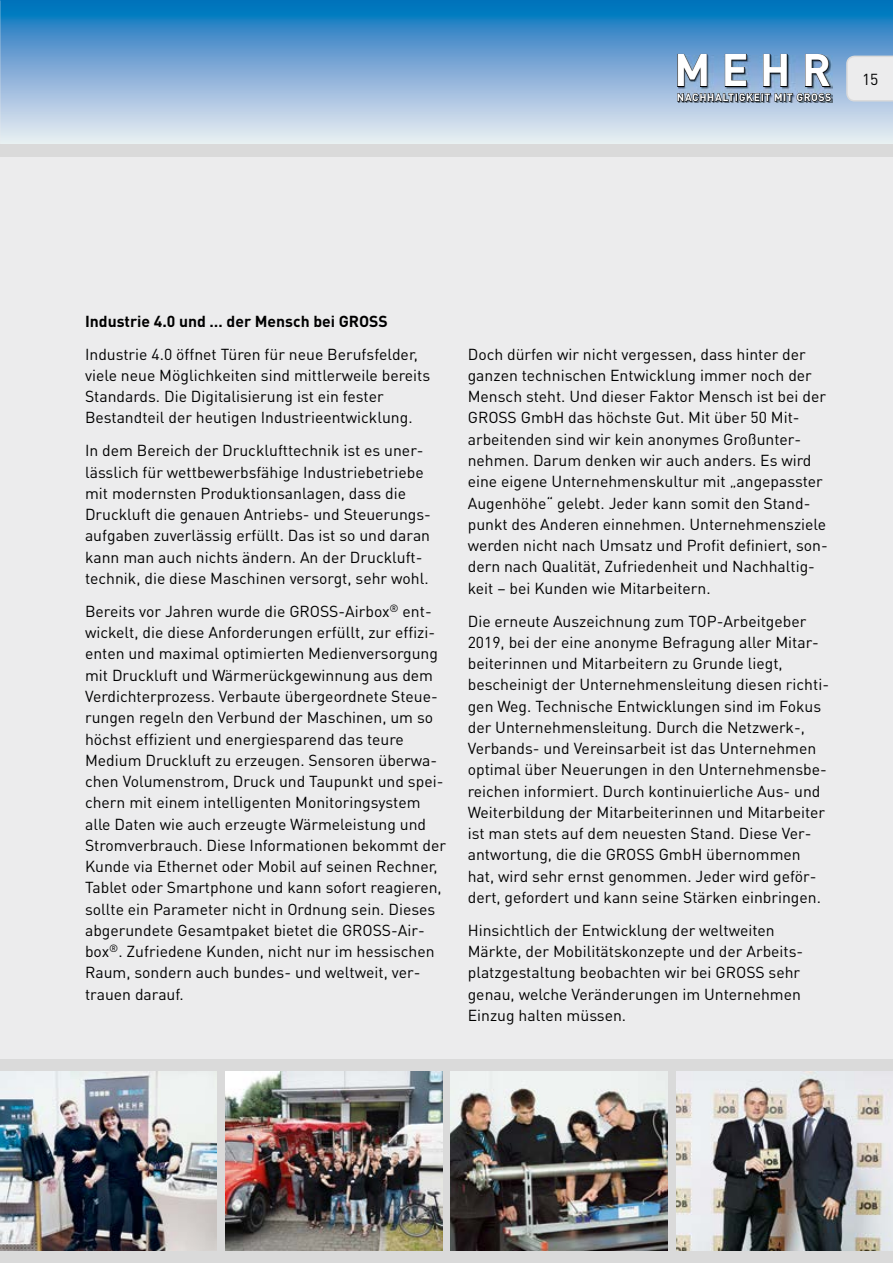
<style>
.page{position:relative;width:893px;height:1263px;background:#fff}
.page>*{position:absolute;margin:0;border:0;box-sizing:border-box;transform-origin:0 0}
.t1{font:700 45px "DIN Pro";color:#fff}
.t2{font:15.75px/21.3px "DIN Pro";color:#000}
.t3{font:700 15.75px "DIN Pro";color:#000}
.t4{font:700 10.5px "DIN Pro";letter-spacing:.06em;color:#fff}
</style>
<div class="page">
<svg style="left:0;top:0;width:893px;height:145px;background:#7caed7"></svg>
<div style="left:0;top:157px;width:893px;height:902px;background:#ececed"></div>
<div style="left:0;top:145px;width:893px;height:12px;background:#dadada"></div>
<svg style="left:846px;top:56px;width:47px;height:46px;background:#e8e9ea"></svg>
<div style="left:0;top:1059px;width:893px;height:204px;background:#dadada"></div>
<img style="left:225px;top:1071px;width:217px;height:179px">
<img style="left:451px;top:1071px;width:217px;height:179px">
<img style="left:676px;top:1071px;width:217px;height:179px">
<img style="left:0;top:1071px;width:217px;height:179px">
<img style="left:678px;top:55px;width:154px;height:48px">
<svg style="left:677px;top:54px;width:30px;height:33px"></svg>
<svg style="left:725px;top:54px;width:22px;height:33px"></svg>
<svg style="left:763px;top:54px;width:24px;height:33px"></svg>
<svg style="left:805px;top:54px;width:25px;height:33px"></svg>
<svg style="left:677px;top:93px;width:154px;height:9px"></svg>
<h1 class="t1" style="left:674px;top:40px;width:159px">MEHR</h1>
<p class="t4" style="left:677px;top:90px;width:156px">NACHHALTIGKEIT MIT GROSS</p>
<p class="t2" style="left:862px;top:68px;width:18px">15</p>
<p class="t3" style="left:85px;top:310px;width:304px">Industrie 4.0 und … der Mensch bei GROSS</p>
<p class="t2" style="left:85px;top:343px;width:347px">Industrie 4.0 öffnet Türen für neue Berufsfelder, viele neue Möglichkeiten sind mittlerweile bereits Standards. Die Digitalisierung ist ein fester Bestandteil der heutigen Industrieentwicklung.</p>
<p class="t2" style="left:85px;top:439px;width:347px">In dem Bereich der Drucklufttechnik ist es uner&shy;lässlich für wettbewerbsfähige Industriebetriebe mit modernsten Produktionsanlagen, dass die Druckluft die genauen Antriebs- und Steuerungs&shy;aufgaben zuverlässig erfüllt. Das ist so und daran kann man auch nichts ändern. An der Druckluft&shy;technik, die diese Maschinen versorgt, sehr wohl.</p>
<p class="t2" style="left:85px;top:600px;width:362px">Bereits vor Jahren wurde die GROSS-Airbox<sup>®</sup> ent&shy;wickelt, die diese Anforderungen erfüllt, zur effizi&shy;enten und maximal optimierten Medienversorgung mit Druckluft und Wärmerückgewinnung aus dem Verdichterprozess. Verbaute übergeordnete Steue&shy;rungen regeln den Verbund der Maschinen, um so höchst effizient und energiesparend das teure Medium Druckluft zu erzeugen. Sensoren überwa&shy;chen Volumenstrom, Druck und Taupunkt und spei&shy;chern mit einem intelligenten Monitoringsystem alle Daten wie auch erzeugte Wärmeleistung und Stromverbrauch. Diese Informationen bekommt der Kunde via Ethernet oder Mobil auf seinen Rechner, Tablet oder Smartphone und kann sofort reagieren, sollte ein Parameter nicht in Ordnung sein. Dieses abgerundete Gesamtpaket bietet die GROSS-Air&shy;box<sup>®</sup>. Zufriedene Kunden, nicht nur im hessischen Raum, sondern auch bundes- und weltweit, ver&shy;trauen darauf.</p>
<p class="t2" style="left:468px;top:343px;width:361px">Doch dürfen wir nicht vergessen, dass hinter der ganzen technischen Entwicklung immer noch der Mensch steht. Und dieser Faktor Mensch ist bei der GROSS GmbH das höchste Gut. Mit über 50 Mit&shy;arbeitenden sind wir kein anonymes Großunter&shy;nehmen. Darum denken wir auch anders. Es wird eine eigene Unternehmenskultur mit „angepasster Augenhöhe“ gelebt. Jeder kann somit den Stand&shy;punkt des Anderen einnehmen. Unternehmensziele werden nicht nach Umsatz und Profit definiert, son&shy;dern nach Qualität, Zufriedenheit und Nachhaltig&shy;keit – bei Kunden wie Mitarbeitern.</p>
<p class="t2" style="left:468px;top:609px;width:363px">Die erneute Auszeichnung zum TOP-Arbeitgeber 2019, bei der eine anonyme Befragung aller Mitar&shy;beiterinnen und Mitarbeitern zu Grunde liegt, bescheinigt der Unternehmensleitung diesen richti&shy;gen Weg. Technische Entwicklungen sind im Fokus der Unternehmensleitung. Durch die Netzwerk-, Verbands- und Vereinsarbeit ist das Unternehmen optimal über Neuerungen in den Unternehmensbe&shy;reichen informiert. Durch kontinuierliche Aus- und Weiterbildung der Mitarbeiterinnen und Mitarbeiter ist man stets auf dem neuesten Stand. Diese Ver&shy;antwortung, die die GROSS GmbH übernommen hat, wird sehr ernst genommen. Jeder wird geför&shy;dert, gefordert und kann seine Stärken einbringen.</p>
<p class="t2" style="left:468px;top:919px;width:337px">Hinsichtlich der Entwicklung der weltweiten Märkte, der Mobilitätskonzepte und der Arbeits&shy;platzgestaltung beobachten wir bei GROSS sehr genau, welche Veränderungen im Unternehmen Einzug halten müssen.</p>
</div>
